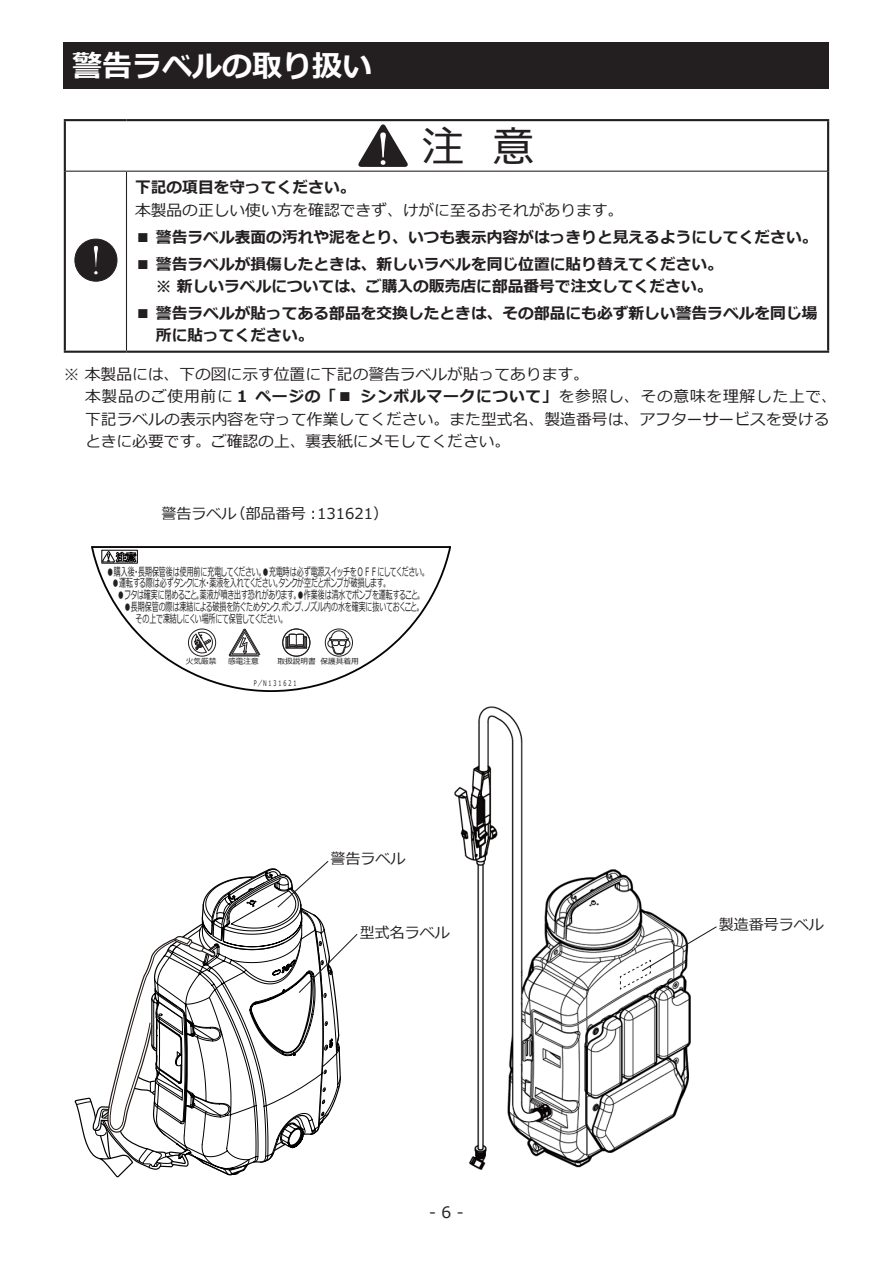
<style>
.page{position:relative;width:893px;height:1263px;background:#fff}
.page>*{position:absolute;margin:0;border:0;box-sizing:border-box;transform-origin:0 0}
.t1{font:42px "Meiryo";color:#231f20}
.章タイトル{font:700 30px "Meiryo";color:#fff}
.t2{font:15.75px/22.5px "Meiryo";color:#231f20}
.t3{font:700 15.75px/22.5px "Meiryo";color:#231f20}
.図{font:15px "Meiryo";color:#231f20}
.t4{font:11.55px "Meiryo";letter-spacing:-.02em;color:#221f1f;scale:.6 1}
.t5{font:11.55px "Meiryo";color:#221f1f;scale:.6 1}
.t6{font:11.55px "Meiryo";letter-spacing:-.045em;color:#221f1f;scale:.6 1}
.t7{font:11.55px "Meiryo";letter-spacing:-.04em;color:#221f1f;scale:.6 1}
.t8{font:7.65px "Meiryo";color:#221f1f}
.t9{font:7.65px "Meiryo";color:#221f1f;scale:.65 1}
.s1{font-weight:700}
</style>
<div class="page">
<img style="left:455px;top:706px;width:236px;height:463px">
<hr style="left:64px;top:119px;width:62px;height:2px;background:#231f20">
<hr style="left:64px;top:121px;width:2px;height:50px;background:#231f20">
<hr style="left:126px;top:119px;width:703px;height:2px;background:#231f20">
<hr style="left:827px;top:121px;width:2px;height:50px;background:#231f20">
<hr style="left:64px;top:171px;width:2px;height:180px;background:#231f20">
<hr style="left:827px;top:171px;width:2px;height:180px;background:#231f20">
<hr style="left:64px;top:351px;width:62px;height:2px;background:#231f20">
<hr style="left:126px;top:351px;width:703px;height:2px;background:#231f20">
<hr style="left:66px;top:171px;width:60px;height:1px;background:#231f20">
<hr style="left:126px;top:171px;width:701px;height:1px;background:#231f20">
<hr style="left:126px;top:172px;width:1px;height:179px;background:#231f20">
<svg style="left:358px;top:124px;width:50px;height:43px"></svg>
<svg style="left:74px;top:239px;width:43px;height:43px"></svg>
<svg style="left:91px;top:546px;width:360px;height:146px"></svg>
<div style="left:282px;top:629px;width:28px;height:27px;border:1px solid #221f1f;border-radius:50%"></div>
<div style="left:325px;top:629px;width:28px;height:27px;border:1px solid #221f1f;border-radius:50%"></div>
<div style="left:188px;top:629px;width:28px;height:27px;border:1px solid #221f1f;border-radius:50%"></div>
<svg style="left:103px;top:552px;width:33px;height:9px"></svg>
<div style="left:101px;top:550px;width:37px;height:13px;border:1px solid #060304"></div>
<hr style="left:92px;top:546px;width:358px;height:2px;background:#060304">
<svg style="left:228px;top:629px;width:33px;height:28px"></svg>
<svg style="left:190px;top:631px;width:24px;height:23px"></svg>
<svg style="left:328px;top:630px;width:23px;height:25px"></svg>
<svg style="left:286px;top:634px;width:21px;height:15px"></svg>
<div style="left:64px;top:43px;width:765px;height:46px;background:#231f20"></div>
<svg style="left:75px;top:861px;width:283px;height:316px"></svg>
<svg style="left:620px;top:925px;width:97px;height:65px"></svg>
<p class="章タイトル" style="left:72px;top:45px;width:301px">警告ラベルの取り扱い</p>
<p class="t1" style="left:422px;top:117px;width:114px">注 意</p>
<p class="t2" style="left:135px;top:177px;width:490px"><span class="s1">下記の項目を守ってください。<br></span>本製品の正しい使い方を確認できず、けがに至るおそれがあります。</p>
<p class="t3" style="left:135px;top:227px;width:684px">■ 警告ラベル表面の汚れや泥をとり、いつも表示内容がはっきりと見えるようにしてください。</p>
<p class="t3" style="left:156px;top:253px;width:568px;text-indent:-21px">■ 警告ラベルが損傷したときは、新しいラベルを同じ位置に貼り替えてください。※ 新しいラベルについては、ご購入の販売店に部品番号で注文してください。</p>
<p class="t3" style="left:156px;top:303px;width:663px;text-indent:-21px">■ 警告ラベルが貼ってある部品を交換したときは、その部品にも必ず新しい警告ラベルを同じ場所に貼ってください。</p>
<p class="t2" style="left:64px;top:363px;width:527px">※ 本製品には、下の図に示す位置に下記の警告ラベルが貼ってあります。</p>
<p class="t2" style="left:85px;top:386px;width:753px">本製品のご使用前に <span class="s1">1 ページの「■ シンボルマークについて」</span>を参照し、その意味を理解した上で、下記ラベルの表示内容を守って作業してください。また型式名、製造番号は、アフターサービスを受けるときに必要です。ご確認の上、裏表紙にメモしてください。</p>
<p class="図" style="left:162px;top:503px;width:228px">警告ラベル（部品番号：131621）</p>
<p class="t5" style="left:107px;top:563px;width:538px">●購入後・長期保管後は使用前に充電してください。●充電時は必ず電源スイッチをＯＦＦにしてください。</p>
<p class="t6" style="left:112px;top:575px;width:465px">●運転する際は必ずタンクに水・薬液を入れてください。タンクが空だとポンプが破損します。</p>
<p class="t4" style="left:117px;top:587px;width:513px">●フタは確実に閉めること。薬液が噴き出す恐れがあります。●作業後は清水でポンプを運転すること。</p>
<p class="t4" style="left:124px;top:599px;width:500px">●長期保管の際は凍結による破損を防ぐためタンク、ポンプ、ノズル内の水を確実に抜いておくこと。</p>
<p class="t7" style="left:136px;top:610px;width:254px">その上で凍結しにくい場所にて保管してください。</p>
<p class="t8" style="left:186px;top:656px;width:32px">火気厳禁</p>
<p class="t8" style="left:228px;top:656px;width:32px">感電注意</p>
<p class="t8" style="left:277px;top:656px;width:83px">取扱説明書保護具着用</p>
<p class="t9" style="left:253px;top:678px;width:71px">Ｐ／Ｎ１３１６２１</p>
<p class="図" style="left:331px;top:848px;width:76px">警告ラベル</p>
<p class="図" style="left:360px;top:922px;width:91px">型式名ラベル</p>
<p class="t2" style="left:429px;top:1202px;width:36px">- 6 -</p>
<p class="図" style="left:719px;top:914px;width:106px">製造番号ラベル</p>
</div>
